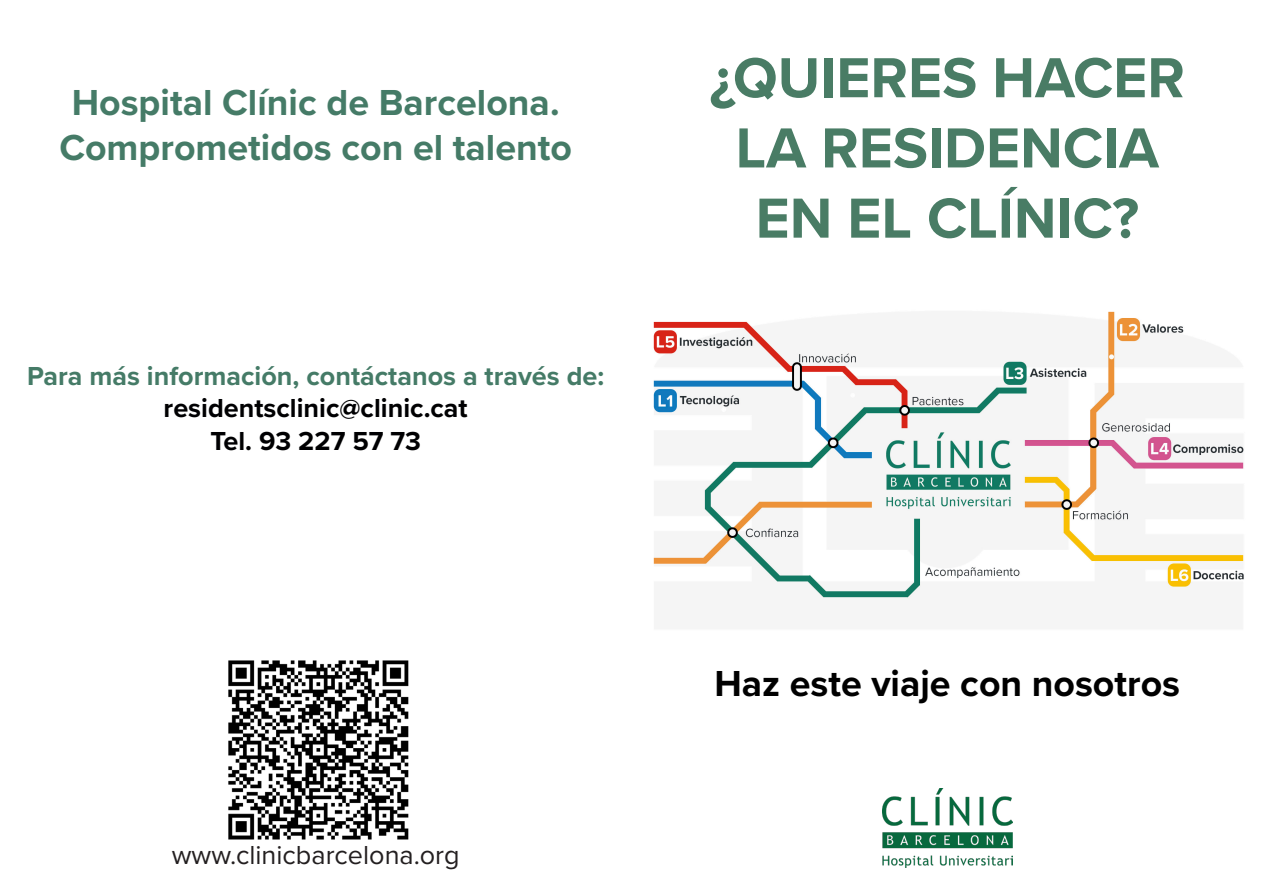
<style>
.page{position:relative;width:1263px;height:893px;background:#fff}
.page>*{position:absolute;margin:0;border:0;box-sizing:border-box;transform-origin:0 0}
.t1{font:700 58.5px "Proxima Nova";color:#497c65}
.t2{font:700 37.5px "Proxima Nova";color:#457b67}
.t3{font:700 37.5px "Proxima Nova";color:#000}
.t4{font:700 27px "Proxima Nova";color:#457b67}
.t5{font:700 27px "Proxima Nova";color:#000002}
.t6{font:27px "Proxima Nova";color:#231f20}
</style>
<div class="page">
<img style="left:653px;top:311px;width:591px;height:288px">
<img style="left:228px;top:660px;width:181px;height:180px">
<img style="left:882px;top:788px;width:130px;height:79px">
<p class="t2" style="left:72px;top:75px;width:489px">Hospital Clínic de Barcelona.</p>
<p class="t2" style="left:59px;top:120px;width:514px">Comprometidos con el talento</p>
<p class="t4" style="left:27px;top:356px;width:578px">Para más información, contáctanos a través de:</p>
<p class="t5" style="left:164px;top:388px;width:306px">residentsclinic@clinic.cat</p>
<p class="t5" style="left:210px;top:421px;width:212px">Tel. 93 227 57 73</p>
<p class="t6" style="left:172px;top:835px;width:289px">www.clinicbarcelona.org</p>
<p class="t1" style="left:710px;top:34px;width:477px">¿QUIERES HACER</p>
<p class="t1" style="left:735px;top:104px;width:425px">LA RESIDENCIA</p>
<p class="t1" style="left:756px;top:175px;width:385px">EN EL CLÍNIC?</p>
<p class="t3" style="left:714px;top:655px;width:467px">Haz este viaje con nosotros</p>
</div>
